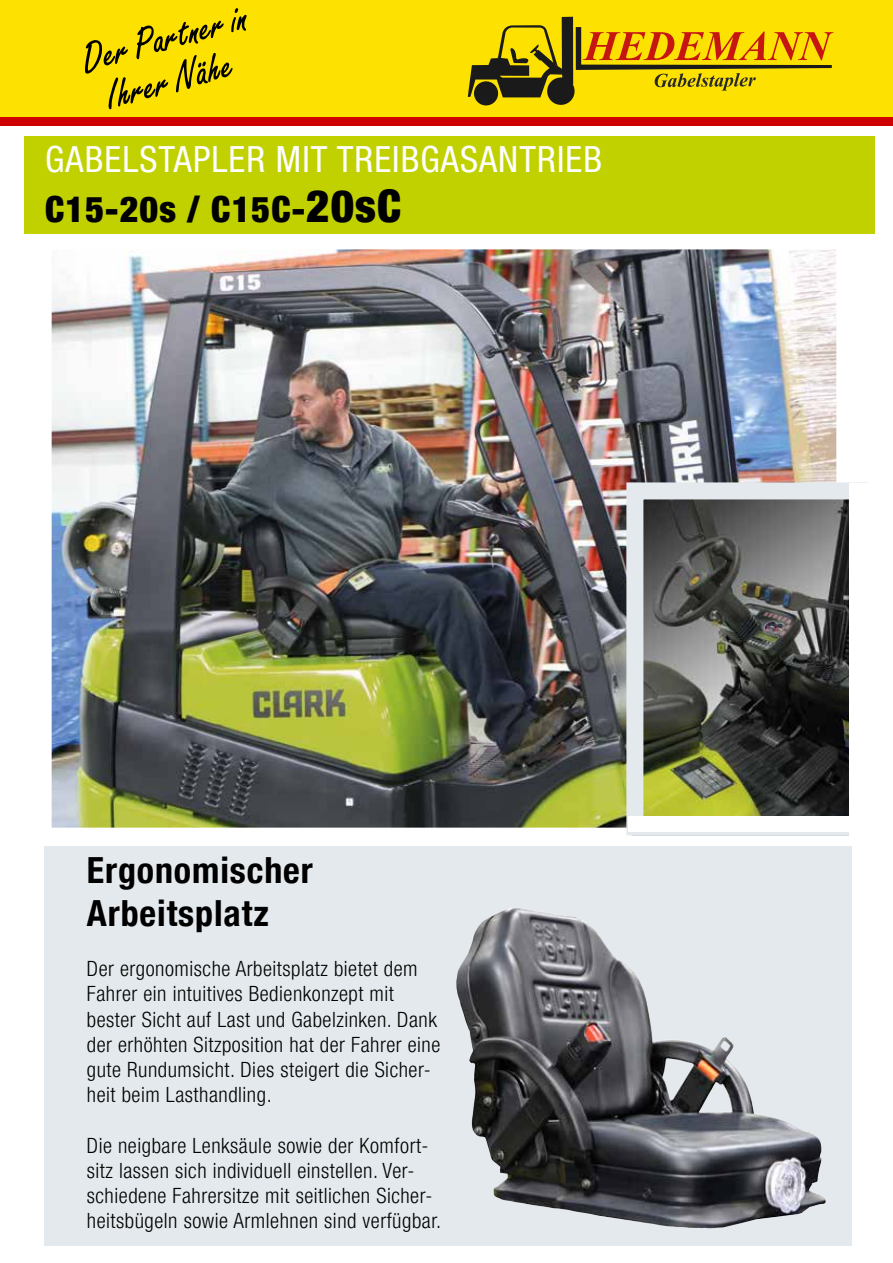
<style>
.page{position:relative;width:893px;height:1263px;background:#fff}
.page>*{position:absolute;margin:0;border:0;box-sizing:border-box;transform-origin:0 0}
.t1{font:condensed 36px/49.7px "Helvetica Neue LT Pro";letter-spacing:.03em;color:#fff}
.t2{font:700 condensed 36px/43.2px "Helvetica Neue LT Pro";letter-spacing:.025em;color:#000}
.t3{font:300 condensed 21px/25.2px "Helvetica Neue LT Pro";letter-spacing:.025em;color:#000}
.s1{font-weight:900;color:#000}
.s2{font-weight:900;font-size:45px;color:#000}
</style>
<div class="page">
<div style="left:44px;top:846px;width:808px;height:399px;background:#e3e9ec"></div>
<img style="left:52px;top:249px;width:784px;height:579px">
<img style="left:644px;top:500px;width:205px;height:316px">
<div style="left:626px;top:482px;width:243px;height:353px;border:17px solid #e3e9ec"></div>
<div style="left:628px;top:816px;width:261px;height:15px;background:#fff"></div>
<div style="left:849px;top:483px;width:21px;height:353px;background:#fff"></div>
<div style="left:24px;top:136px;width:850px;height:97px;background:#c1d100"></div>
<img style="left:456px;top:908px;width:370px;height:320px">
<div style="left:0;top:0;width:892px;height:125px;background:#cf0000"></div>
<div style="left:0;top:0;width:892px;height:117px;background:#fde100"></div>
<svg style="left:468px;top:17px;width:365px;height:89px"></svg>
<svg style="left:85px;top:8px;width:162px;height:101px"></svg>
<h1 class="t1" style="left:45px;top:135px;width:558px">GABELSTAPLER MIT TREIBGASANTRIEB<br><span class="s1">C15-20s / C15C-</span><span class="s2">20sC</span></h1>
<h1 class="t2" style="left:87px;top:848px;width:227px">Ergonomischer<br>Arbeitsplatz</h1>
<p class="t3" style="left:87px;top:956px;width:355px">Der ergonomische Arbeitsplatz bietet dem Fahrer ein intuitives Bedienkonzept mit bester Sicht auf Last und Gabelzinken. Dank der erhöhten Sitzposition hat der Fahrer eine gute Rundumsicht. Dies steigert die Sicher&shy;heit beim Lasthandling.</p>
<p class="t3" style="left:87px;top:1132px;width:356px">Die neigbare Lenksäule sowie der Komfort&shy;sitz lassen sich individuell einstellen. Ver&shy;schiedene Fahrersitze mit seitlichen Sicher&shy;heitsbügeln sowie Armlehnen sind verfügbar.</p>
</div>
